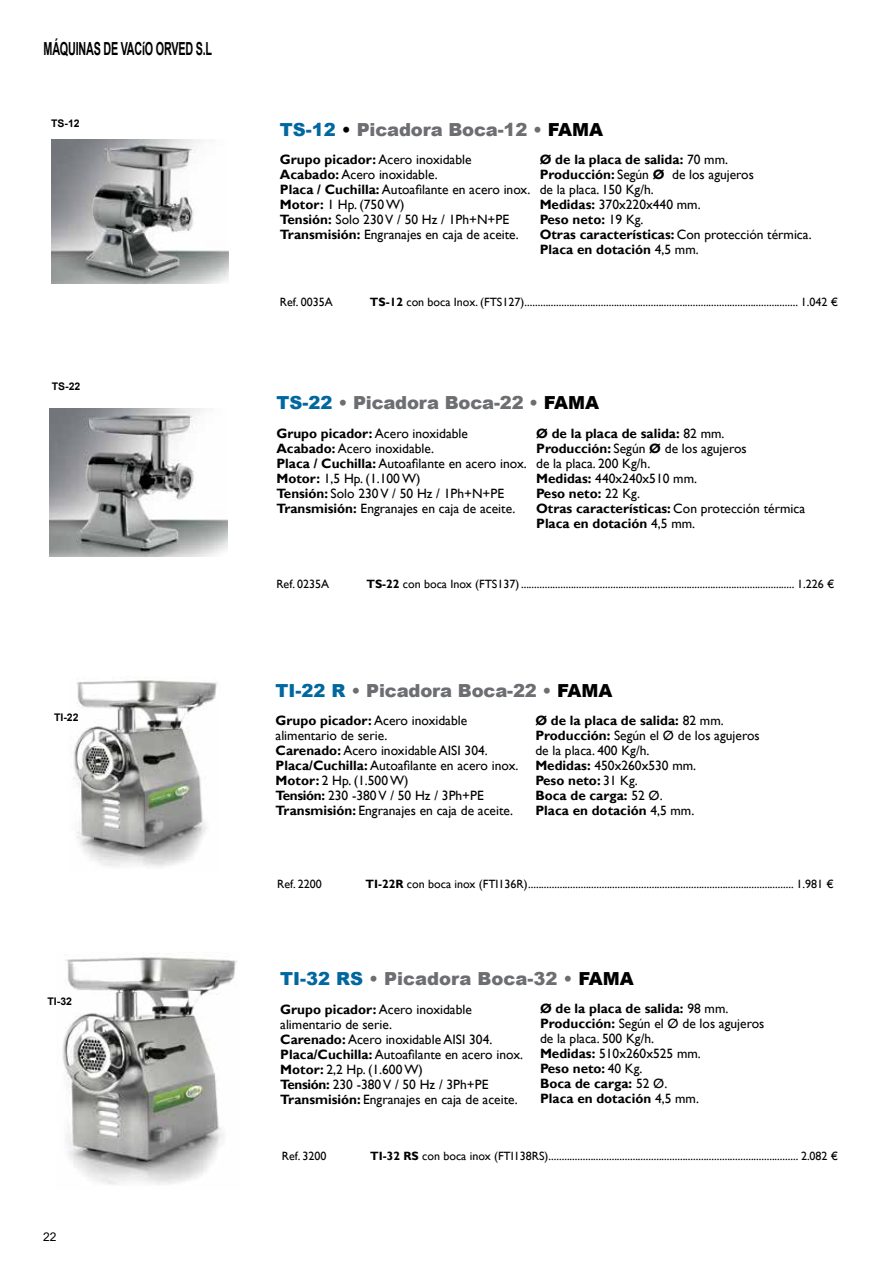
<style>
.page{position:relative;width:893px;height:1263px;background:#fff}
.page>*{position:absolute;margin:0;border:0;box-sizing:border-box;transform-origin:0 0}
.t1{font:900 18px "Arial";letter-spacing:-.01em;color:#6d6e71}
.t2{font:700 18px "Arial";letter-spacing:-.02em;color:#000;scale:.6 1}
.t3{font:13.5px/15px "Gill Sans";color:#000}
.t4{font:700 13.5px/15px "Gill Sans";color:#000}
.t5{font:12px "Gill Sans";color:#000}
.t6{font:12px "Arial";color:#000}
.t7{font:700 10.5px "Arial";color:#000}
.s1{color:#00679f}
.s2{color:#000}
.s3{font-weight:700}
.s4{font-weight:400}
</style>
<div class="page">
<img style="left:50px;top:409px;width:177px;height:147px">
<img style="left:51px;top:140px;width:178px;height:143px">
<img style="left:73px;top:677px;width:145px;height:190px">
<img style="left:63px;top:953px;width:175px;height:232px">
<h1 class="t2" style="left:44px;top:36px;width:283px">MÁQUINAS DE VACíO ORVED S.L</h1>
<p class="t7" style="left:51px;top:116px;width:30px">TS-12</p>
<p class="t7" style="left:52px;top:379px;width:30px">TS-22</p>
<p class="t7" style="left:54px;top:710px;width:26px">TI-22</p>
<p class="t7" style="left:48px;top:994px;width:26px">TI-32</p>
<p class="t6" style="left:43px;top:1228px;width:15px">22</p>
<h1 class="t1" style="left:280px;top:116px;width:325px"><span class="s1">TS-12</span> <span class="s2">•</span> Picadora Boca-12 • <span class="s2">FAMA</span></h1>
<p class="t3" style="left:280px;top:152px;width:252px"><span class="s3">Grupo picador:</span> Acero inoxidable <span class="s3">Acabado:</span> Acero inoxidable.<br><span class="s3">Placa / Cuchilla:</span> Autoafilante en acero inox.<br><span class="s3">Motor:</span> 1 Hp. (750 W)<br><span class="s3">Tensión:</span> Solo 230 V / 50 Hz / 1Ph+N+PE <span class="s3">Transmisión:</span> Engranajes en caja de aceite.</p>
<p class="t3" style="left:540px;top:152px;width:273px"><span class="s3">Ø de la placa de salida:</span> 70 mm.<br><span class="s3">Producción:</span> Según <span class="s3">Ø</span> de los agujeros<br>de la placa. 150 Kg/h.<br><span class="s3">Medidas:</span> 370x220x440 mm.<br><span class="s3">Peso neto:</span> 19 Kg.<br><span class="s3">Otras características:</span> Con protección térmica.<br><span class="s3">Placa en dotación</span> 4,5 mm.</p>
<p class="t5" style="left:280px;top:295px;width:54px">Ref. 0035A</p>
<p class="t5" style="left:370px;top:295px;width:469px"><span class="s3">TS-12</span> con boca Inox. (FTS127)........................................................................................................ 1.042 €</p>
<h1 class="t1" style="left:276px;top:390px;width:324px"><span class="s1">TS-22</span> • Picadora Boca-22 • <span class="s2">FAMA</span></h1>
<p class="t3" style="left:276px;top:426px;width:252px"><span class="s3">Grupo picador:</span> Acero inoxidable <span class="s3">Acabado:</span> Acero inoxidable.<br><span class="s3">Placa / Cuchilla:</span> Autoafilante en acero inox.<br><span class="s3">Motor:</span> 1,5 Hp. (1.100 W)<br><span class="s3">Tensión:</span> Solo 230 V / 50 Hz / 1Ph+N+PE <span class="s3">Transmisión:</span> Engranajes en caja de aceite.</p>
<p class="t3" style="left:536px;top:426px;width:270px"><span class="s3">Ø de la placa de salida:</span> 82 mm.<br><span class="s3">Producción:</span> Según <span class="s3">Ø</span> de los agujeros<br>de la placa. 200 Kg/h.<br><span class="s3">Medidas:</span> 440x240x510 mm.<br><span class="s3">Peso neto:</span> 22 Kg.<br><span class="s3">Otras características:</span> Con protección térmica<br><span class="s3">Placa en dotación</span> 4,5 mm.</p>
<p class="t5" style="left:276px;top:577px;width:54px">Ref. 0235A</p>
<p class="t5" style="left:366px;top:577px;width:470px"><span class="s3">TS-22</span> con boca Inox (FTS137)........................................................................................................ 1.226 €</p>
<h1 class="t1" style="left:276px;top:677px;width:338px"><span class="s1">TI-22 R</span> • Picadora Boca-22 • <span class="s2">FAMA</span></h1>
<p class="t3" style="left:276px;top:713px;width:244px"><span class="s3">Grupo picador:</span> Acero inoxidable alimentario de serie.<br><span class="s3">Carenado:</span> Acero inoxidable AISI 304.<br><span class="s3">Placa/Cuchilla:</span> Autoafilante en acero inox.<br><span class="s3">Motor:</span> 2 Hp. (1.500 W)<br><span class="s3">Tensión:</span> 230 -380 V / 50 Hz / 3Ph+PE <span class="s3">Transmisión:</span> Engranajes en caja de aceite.</p>
<p class="t4" style="left:535px;top:714px;width:226px">Ø de la placa de salida: <span class="s4">82 mm.<br></span>Producción: <span class="s4">Según el Ø de los agujeros de la placa. 400 Kg/h.<br></span>Medidas: <span class="s4">450x260x530 mm.<br></span>Peso neto: <span class="s4">31 Kg.<br></span>Boca de carga: <span class="s4">52 Ø.<br></span>Placa en dotación <span class="s4">4,5 mm.</span></p>
<p class="t5" style="left:277px;top:877px;width:46px">Ref. 2200</p>
<p class="t5" style="left:366px;top:877px;width:470px"><span class="s3">TI-22R</span> con boca inox (FTI136R)..................................................................................................... 1.981 €</p>
<h1 class="t1" style="left:280px;top:966px;width:355px"><span class="s1">TI-32 RS</span> • Picadora Boca-32 • <span class="s2">FAMA</span></h1>
<p class="t3" style="left:280px;top:1002px;width:244px"><span class="s3">Grupo picador:</span> Acero inoxidable alimentario de serie.<br><span class="s3">Carenado:</span> Acero inoxidable AISI 304.<br><span class="s3">Placa/Cuchilla:</span> Autoafilante en acero inox.<br><span class="s3">Motor:</span> 2,2 Hp. (1.600 W)<br><span class="s3">Tensión:</span> 230 -380 V / 50 Hz / 3Ph+PE <span class="s3">Transmisión:</span> Engranajes en caja de aceite.</p>
<p class="t4" style="left:540px;top:1001px;width:226px">Ø de la placa de salida: <span class="s4">98 mm.<br></span>Producción: <span class="s4">Según el Ø de los agujeros de la placa. 500 Kg/h.<br></span>Medidas: <span class="s4">510x260x525 mm.<br></span>Peso neto: <span class="s4">40 Kg.<br></span>Boca de carga: <span class="s4">52 Ø.<br></span>Placa en dotación <span class="s4">4,5 mm.</span></p>
<p class="t5" style="left:282px;top:1149px;width:46px">Ref. 3200</p>
<p class="t5" style="left:370px;top:1149px;width:470px"><span class="s3">TI-32 RS</span> con boca inox (FTI138RS)............................................................................................... 2.082 €</p>
</div>
